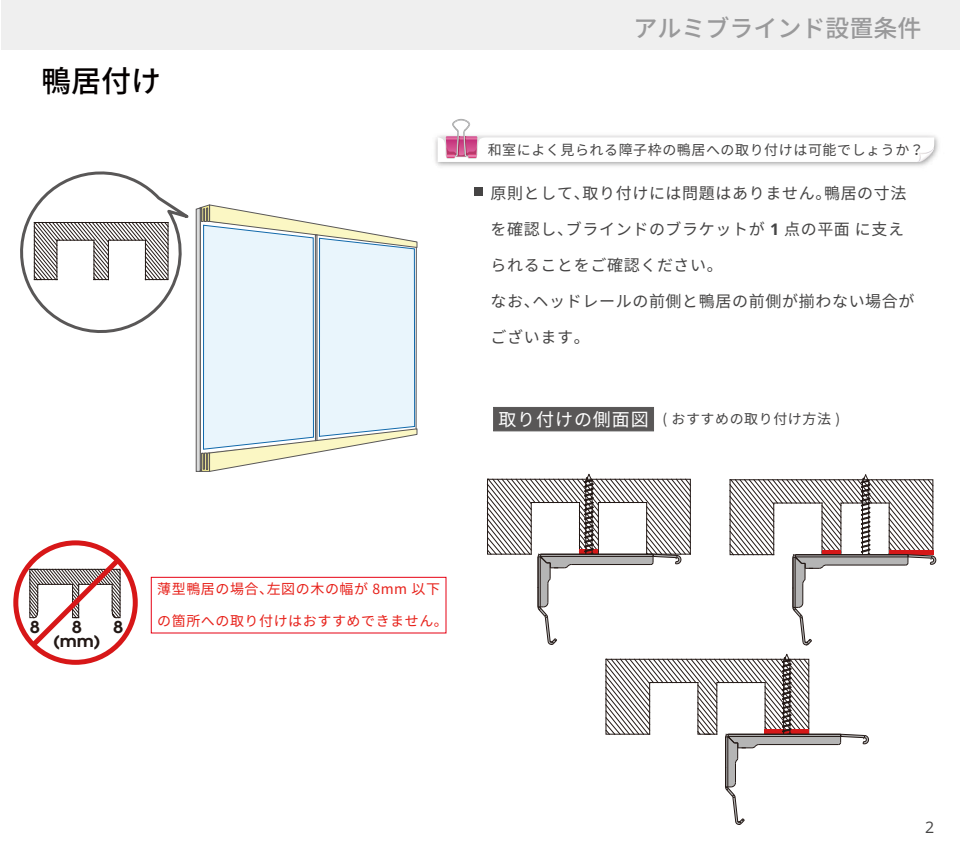
<style>
.page{position:relative;width:960px;height:850px;background:#fff}
.page>*{position:absolute;margin:0;border:0;box-sizing:border-box;transform-origin:0 0}
.t1{font:500 30px "Noto Sans CJ Kjp";color:#040000}
.t2{font:500 24px "Noto Sans CJ Kjp";color:#99999a}
.t3{font:600 16.4px/14.3px "Avant Garde";color:#221815;text-align:center;scale:1.11 1}
.t4{font:16px "Noto Sans CJ Kjp";letter-spacing:.04em;color:#454444}
.t5{font:16px "Open Sans";color:#454444}
.t6{font:14px "Noto Sans CJ Kjp";letter-spacing:.04em;color:#454444}
.t7{font:14px "Noto Sans CJ Kjp";letter-spacing:.04em;color:#e7211a}
.s1{color:#454545}
.s2{font-family:"Open Sans";font-weight:700;color:#454545}
.s3{font-family:"Noto Sans Mono CJ Kjp";font-size:18px;color:#fff}
</style>
<div class="page">
<svg style="left:20px;top:171px;width:167px;height:162px"></svg>
<svg style="left:196px;top:204px;width:221px;height:268px"></svg>
<img style="left:391px;top:135px;width:548px;height:74px">
<svg style="left:438px;top:119px;width:496px;height:43px"></svg>
<div style="left:474px;top:187px;width:9px;height:9px;background:#454444"></div>
<div style="left:493px;top:407px;width:161px;height:24px;background:#595757"></div>
<div style="left:13px;top:540px;width:125px;height:125px;border:5px solid #d71718;border-radius:50%"></div>
<svg style="left:26px;top:553px;width:99px;height:99px"></svg>
<div style="left:151px;top:577px;width:295px;height:56px;border:1px solid #e60012"></div>
<div style="left:1px;top:0;width:959px;height:50px;background:#efefef"></div>
<svg style="left:605px;top:654px;width:264px;height:171px"></svg>
<svg style="left:729px;top:474px;width:207px;height:172px"></svg>
<svg style="left:487px;top:474px;width:204px;height:171px"></svg>
<h1 class="t1" style="left:41px;top:64px;width:122px">鴨居付け</h1>
<h2 class="t2" style="left:634px;top:15px;width:289px">アルミブラインド設置条件</h2>
<p class="t6" style="left:488px;top:142px;width:438px">和室によく見られる障子枠の鴨居への取り付けは可能でしょうか？</p>
<p class="t4" style="left:491px;top:184px;width:418px">原則として、取り付けには問題はありません。鴨居の寸法</p>
<p class="t4" style="left:491px;top:221px;width:415px">を確認し、ブラインドのブラケット<span class="s1">が</span> <span class="s2">1</span> 点の平面 に支え</p>
<p class="t4" style="left:491px;top:256px;width:234px">られることをご確認ください。</p>
<p class="t4" style="left:491px;top:292px;width:426px">なお、ヘッドレールの前側と鴨居の前側が揃わない場合が</p>
<p class="t4" style="left:491px;top:328px;width:101px">ございます。</p>
<p class="t6" style="left:498px;top:411px;width:343px"><span class="s3">取り付けの側面図</span> ( おすすめの取り付け方法 )</p>
<p class="t3" style="left:30px;top:620px;width:11px">8</p>
<p class="t3" style="left:113px;top:620px;width:11px">8</p>
<p class="t3" style="left:53px;top:620px;width:45px">8 (mm)</p>
<p class="t7" style="left:157px;top:581px;width:284px">薄型鴨居の場合、左図の木の幅が 8mm 以下</p>
<p class="t7" style="left:157px;top:613px;width:292px">の箇所への取り付けはおすすめできません。</p>
<p class="t5" style="left:925px;top:816px;width:11px">2</p>
</div>
